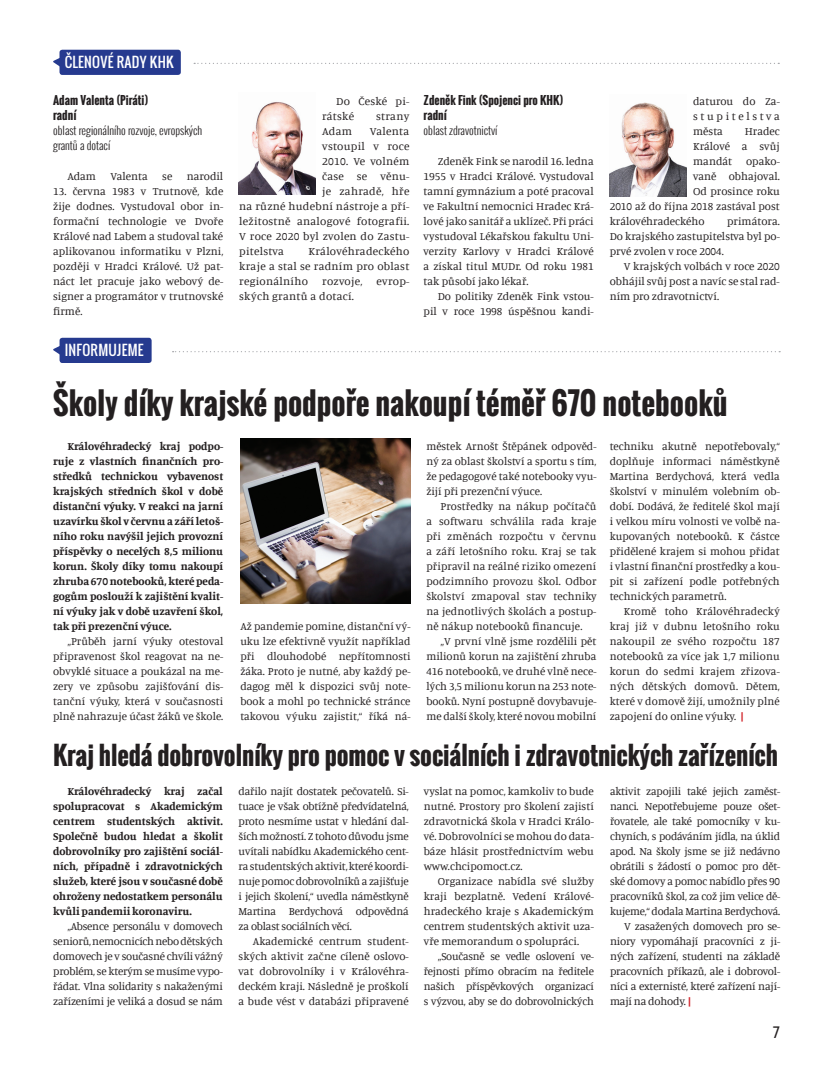
<style>
.page{position:relative;width:833px;height:1081px;background:#fff}
.page>*{position:absolute;margin:0;border:0;box-sizing:border-box;transform-origin:0 0}
.t1{font:700 30px "Oswald";color:#231f20}
.t2{font:700 25px "Oswald";letter-spacing:-.005em;color:#231f20}
.t3{font:15px "Kelson Sans";color:#231f20}
.t4{font:13.75px "Oswald";letter-spacing:.02em;color:#fff}
.t5{font:11.25px/15px "Manuale";color:#231f20;text-align:justify}
.t6{font:700 11.25px/15px "Manuale";color:#231f20;text-align:justify}
.t7{font:11.25px "Manuale";letter-spacing:-.02em;color:#231f20}
.t8{font:11.25px/15px "Manuale";letter-spacing:.02em;color:#231f20}
.t9{font:300 11.25px/15px "Oswald";color:#231f20}
.t10{font:700 11.25px/15px "Oswald";color:#231f20}
.s1{font-weight:700;color:#d1232a}
</style>
<div class="page">
<svg style="left:173px;top:351px;width:607px;height:1px"></svg>
<svg style="left:53px;top:345px;width:7px;height:12px"></svg>
<div style="left:60px;top:338px;width:92px;height:25px;background:#263a8f;border-radius:3px"></div>
<img style="left:239px;top:102px;width:76px;height:92px">
<img style="left:609px;top:102px;width:77px;height:94px">
<svg style="left:53px;top:58px;width:6px;height:8px"></svg>
<div style="left:59px;top:50px;width:122px;height:25px;background:#263a8f;border-radius:3px"></div>
<svg style="left:194px;top:63px;width:585px;height:1px"></svg>
<img style="left:240px;top:439px;width:170px;height:164px">
<p class="t4" style="left:65px;top:52px;width:110px">ČLENOVÉ RADY KHK</p>
<p class="t10" style="left:53px;top:93px;width:97px">Adam Valenta (Piráti) radní</p>
<p class="t9" style="left:53px;top:123px;width:151px">oblast regionálního rozvoje, evropských grantů a dotací</p>
<p class="t5" style="left:67px;top:168px;width:30px">Adam</p>
<p class="t5" style="left:111px;top:168px;width:39px">Valenta</p>
<p class="t5" style="left:162px;top:168px;width:12px">se</p>
<p class="t5" style="left:187px;top:168px;width:38px">narodil</p>
<p class="t5" style="left:53px;top:183px;width:172px">13. června 1983 v Trutnově, kde žije dodnes. Vystudoval obor in&shy;formační technologie ve Dvoře Králové nad Labem a studoval také aplikovanou informatiku v Plzni, později v Hradci Králové. Už pat&shy;náct let pracuje jako webový de&shy;signer a programátor v trutnovské firmě.</p>
<p class="t4" style="left:65px;top:340px;width:81px">INFORMUJEME</p>
<p class="t8" style="left:322px;top:93px;width:89px;text-indent:14px">Do České pi&shy;rátské</p>
<p class="t5" style="left:376px;top:108px;width:35px">strany</p>
<p class="t5" style="left:322px;top:123px;width:32px">Adam</p>
<p class="t8" style="left:370px;top:123px;width:41px">Valenta</p>
<p class="t8" style="left:322px;top:138px;width:89px">vstoupil v roce</p>
<p class="t8" style="left:322px;top:153px;width:89px">2010. Ve volném</p>
<p class="t8" style="left:322px;top:168px;width:89px">čase se věnu-</p>
<p class="t8" style="left:322px;top:183px;width:89px">je zahradě, hře</p>
<p class="t8" style="left:239px;top:198px;width:172px">na různé hudební nástroje a pří-</p>
<p class="t8" style="left:239px;top:213px;width:172px">ležitostně analogové fotografii.</p>
<p class="t8" style="left:239px;top:228px;width:172px">V roce 2020 byl zvolen do Zastu-</p>
<p class="t8" style="left:239px;top:243px;width:46px">pitelstva</p>
<p class="t5" style="left:239px;top:243px;width:172px;text-indent:69px">Královéhradeckého kraje a stal se radním pro oblast regionálního</p>
<p class="t8" style="left:322px;top:273px;width:41px">rozvoje,</p>
<p class="t5" style="left:376px;top:273px;width:34px">evrop-</p>
<p class="t8" style="left:239px;top:288px;width:116px">ských grantů a dotací.</p>
<p class="t10" style="left:423px;top:93px;width:141px">Zdeněk Fink (Spojenci pro KHK) radní</p>
<p class="t9" style="left:423px;top:123px;width:75px">oblast zdravotnictví</p>
<p class="t5" style="left:423px;top:153px;width:172px;text-indent:14px">Zdeněk Fink se narodil 16. ledna 1955 v Hradci Králové. Vystudoval tamní gymnázium a poté pracoval ve Fakultní nemocnici Hradec Krá&shy;lové jako sanitář a uklízeč. Při práci vystudoval Lékařskou fakultu Uni&shy;verzity Karlovy v Hradci Králové a získal titul MUDr. Od roku 1981 tak působí jako lékař.</p>
<p class="t5" style="left:423px;top:288px;width:172px;text-align:right">Do politiky Zdeněk Fink vstou&shy;pil v roce 1998 úspěšnou kandi-</p>
<p class="t5" style="left:693px;top:93px;width:88px">daturou do Za&shy;stupitelstva města</p>
<p class="t5" style="left:744px;top:123px;width:37px">Hradec</p>
<p class="t5" style="left:693px;top:138px;width:88px">Králové a svůj</p>
<p class="t5" style="left:693px;top:153px;width:88px">mandát opako-</p>
<p class="t5" style="left:693px;top:168px;width:88px">vaně obhajoval.</p>
<p class="t5" style="left:693px;top:183px;width:88px">Od prosince roku</p>
<p class="t5" style="left:609px;top:198px;width:172px">2010 až do října 2018 zastával post</p>
<p class="t5" style="left:609px;top:213px;width:96px">královéhradeckého</p>
<p class="t5" style="left:609px;top:213px;width:172px;text-indent:117px">primátora.<br>Do krajského zastupitelstva byl po&shy;prvé zvolen v roce 2004.</p>
<p class="t5" style="left:609px;top:258px;width:172px;text-indent:14px">V krajských volbách v roce 2020 obhájil svůj post a navíc se stal rad&shy;ním pro zdravotnictví.</p>
<h1 class="t1" style="left:53px;top:380px;width:676px">Školy díky krajské podpoře nakoupí téměř 670 notebooků</h1>
<p class="t6" style="left:53px;top:438px;width:172px;text-indent:14px">Královéhradecký kraj podpo&shy;ruje z vlastních finančních pro&shy;středků technickou vybavenost krajských středních škol v době distanční výuky. V reakci na jarní uzavírku škol v červnu a září letoš&shy;ního roku navýšil jejich provozní příspěvky o necelých 8,5 milionu korun. Školy díky tomu nakoupí zhruba 670 notebooků, které peda&shy;gogům poslouží k zajištění kvalit&shy;ní výuky jak v době uzavření škol, tak při prezenční výuce.</p>
<p class="t5" style="left:53px;top:633px;width:172px;text-indent:14px">„Průběh jarní výuky otestoval připravenost škol reagovat na ne&shy;obvyklé situace a poukázal na me&shy;zery ve způsobu zajišťování dis&shy;tanční výuky, která v současnosti plně nahrazuje účast žáků ve škole.</p>
<p class="t5" style="left:426px;top:438px;width:172px">městek Arnošt Štěpánek odpověd&shy;ný za oblast školství a sportu s tím, že pedagogové také notebooky vyu&shy;žijí při prezenční výuce.</p>
<p class="t5" style="left:426px;top:498px;width:172px;text-indent:14px">Prostředky na nákup počítačů a softwaru schválila rada kraje při změnách rozpočtu v červnu a září letošního roku. Kraj se tak připravil na reálné riziko omezení podzimního provozu škol. Odbor školství zmapoval stav techniky na jednotlivých školách a postup&shy;ně nákup notebooků financuje.</p>
<p class="t5" style="left:426px;top:633px;width:172px;text-indent:14px">„V první vlně jsme rozdělili pět milionů korun na zajištění zhruba 416 notebooků, ve druhé vlně nece&shy;lých 3,5 milionu korun na 253 note&shy;booků. Nyní postupně dovybavuje&shy;me další školy, které novou mobilní</p>
<p class="t5" style="left:609px;top:438px;width:172px">techniku akutně nepotřebovaly,“ doplňuje informaci náměstkyně Martina Berdychová, která vedla školství v minulém volebním ob&shy;dobí. Dodává, že ředitelé škol mají i velkou míru volnosti ve volbě na&shy;kupovaných notebooků. K částce přidělené krajem si mohou přidat i vlastní finanční prostředky a kou&shy;pit si zařízení podle potřebných technických parametrů.</p>
<p class="t5" style="left:609px;top:603px;width:172px;text-indent:14px">Kromě toho Královéhradecký kraj již v dubnu letošního roku nakoupil ze svého rozpočtu 187 notebooků za více jak 1,7 milionu korun do sedmi krajem zřizova&shy;ných dětských domovů. Dětem, které v domově žijí, umožnily plné zapojení do online výuky. <span class="s1">|</span></p>
<h2 class="t2" style="left:53px;top:736px;width:726px">Kraj hledá dobrovolníky pro pomoc v sociálních i zdravotnických zařízeních</h2>
<p class="t6" style="left:53px;top:783px;width:171px;text-indent:14px">Královéhradecký kraj začal spolupracovat s Akademickým centrem studentských aktivit.<br>Společně budou hledat a školit dobrovolníky pro zajištění sociál&shy;ních, případně i zdravotnických služeb, které jsou v současné době ohroženy nedostatkem personálu kvůli pandemii koronaviru.</p>
<p class="t5" style="left:53px;top:918px;width:171px;text-indent:14px">„Absence personálu v domovech seniorů, nemocnicích nebo dětských domovech je v současné chvíli vážný problém, se kterým se musíme vypo&shy;řádat. Vlna solidarity s nakaženými zařízeními je veliká a dosud se nám</p>
<p class="t5" style="left:240px;top:618px;width:172px">Až pandemie pomine, distanční vý&shy;uku lze efektivně využít například při dlouhodobé nepřítomnosti žáka. Proto je nutné, aby každý pe&shy;dagog měl k dispozici svůj note&shy;book a mohl po technické stránce takovou výuku zajistit,“ říká ná-</p>
<p class="t5" style="left:239px;top:783px;width:172px">dařilo najít dostatek pečovatelů. Si&shy;tuace je však obtížně předvídatelná, proto nesmíme ustat v hledání dal&shy;ších možností. Z tohoto důvodu jsme uvítali nabídku Akademického cent&shy;ra studentských aktivit, které koordi&shy;nuje pomoc dobrovolníků a zajišťuje i jejich školení,“ uvedla náměstkyně Martina Berdychová odpovědná za oblast sociálních věcí.</p>
<p class="t5" style="left:239px;top:933px;width:172px;text-indent:14px">Akademické centrum student&shy;ských aktivit začne cíleně oslovo&shy;vat dobrovolníky i v Královéhra&shy;deckém kraji. Následně je proškolí a bude vést v databázi připravené</p>
<p class="t5" style="left:424px;top:783px;width:172px">vyslat na pomoc, kamkoliv to bude nutné. Prostory pro školení zajistí zdravotnická škola v Hradci Králo&shy;vé. Dobrovolníci se mohou do data&shy;báze hlásit prostřednictvím webu www.chcipomoct.cz.</p>
<p class="t5" style="left:424px;top:873px;width:172px;text-indent:14px">Organizace nabídla své služby kraji bezplatně. Vedení Králové&shy;hradeckého kraje s Akademickým centrem studentských aktivit uza&shy;vře memorandum o spolupráci.</p>
<p class="t5" style="left:424px;top:948px;width:172px;text-indent:14px">„Současně se vedle oslovení ve&shy;řejnosti přímo obracím na ředitele našich příspěvkových organizací s výzvou, aby se do dobrovolnických</p>
<p class="t7" style="left:610px;top:784px;width:172px">aktivit zapojili také jejich zaměst-</p>
<p class="t7" style="left:610px;top:799px;width:172px">nanci. Nepotřebujeme pouze ošet-</p>
<p class="t7" style="left:610px;top:814px;width:172px">řovatele, ale také pomocníky v ku-</p>
<p class="t7" style="left:610px;top:829px;width:172px">chyních, s podáváním jídla, na úklid</p>
<p class="t7" style="left:610px;top:844px;width:172px">apod. Na školy jsme se již nedávno</p>
<p class="t7" style="left:610px;top:859px;width:172px">obrátili s žádostí o pomoc pro dět-</p>
<p class="t7" style="left:610px;top:874px;width:172px">ské domovy a pomoc nabídlo přes 90</p>
<p class="t7" style="left:610px;top:889px;width:172px">pracovníků škol, za což jim velice dě-</p>
<p class="t7" style="left:610px;top:904px;width:172px">kujeme,“ dodala Martina Berdychová.</p>
<p class="t7" style="left:624px;top:919px;width:157px">V zasažených domovech pro se-</p>
<p class="t7" style="left:610px;top:934px;width:172px">niory vypomáhají pracovníci z ji-</p>
<p class="t7" style="left:610px;top:949px;width:172px">ných zařízení, studenti na základě</p>
<p class="t7" style="left:610px;top:964px;width:172px">pracovních příkazů, ale i dobrovol-</p>
<p class="t7" style="left:610px;top:979px;width:172px">níci a externisté, které zařízení nají-</p>
<p class="t7" style="left:610px;top:994px;width:83px">mají na dohody. <span class="s1">|</span></p>
<h3 class="t3" style="left:773px;top:1023px;width:8px">7</h3>
</div>
